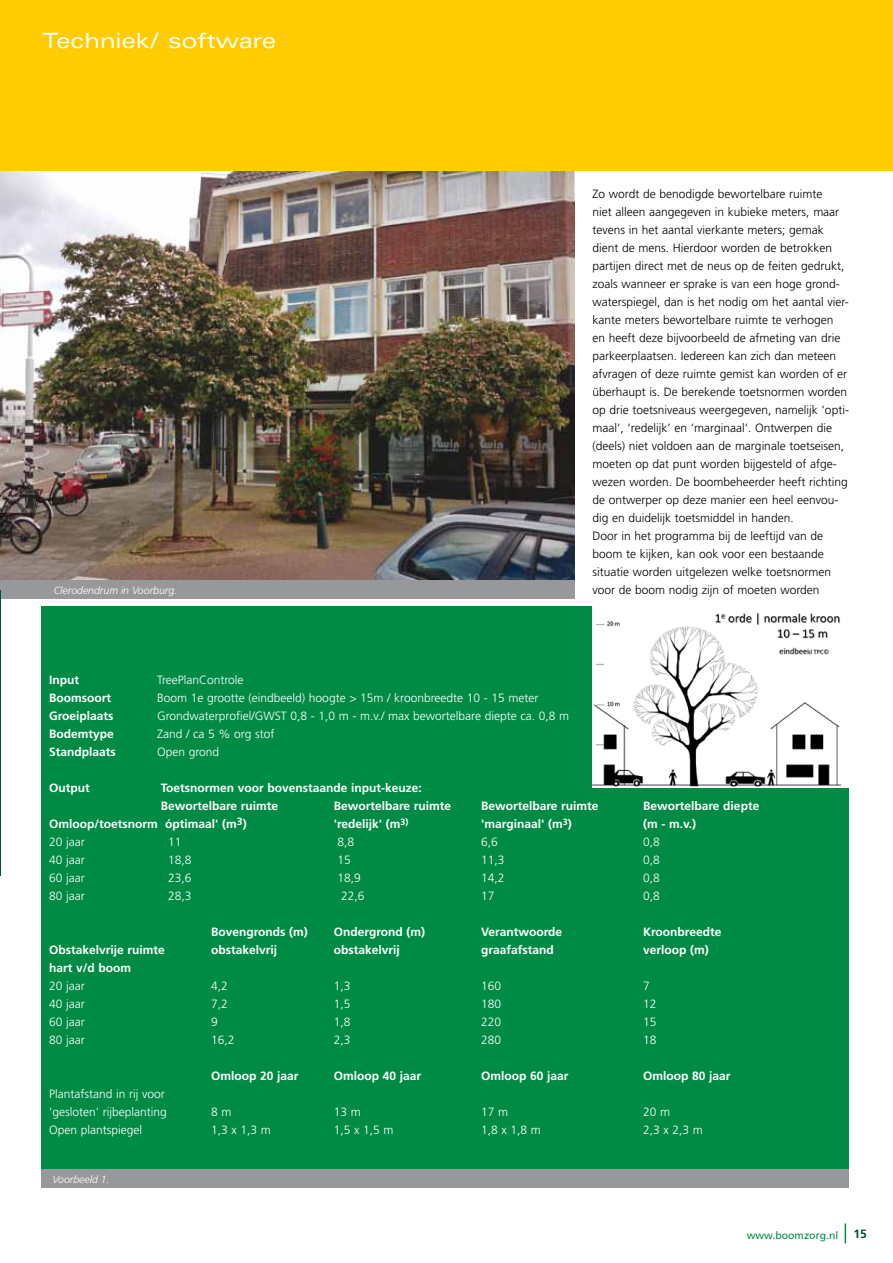
<style>
.page{position:relative;width:893px;height:1263px;background:#fff}
.page>*{position:absolute;margin:0;border:0;box-sizing:border-box;transform-origin:0 0}
.t1{font:expanded 21px "Univers";color:#fff}
.t2{font:300 12px/18px "Frutiger";color:#000}
.t3{font:300 12px/18px "Frutiger";color:#fff}
.t4{font:700 12px/18px "Frutiger";color:#fff}
.t5{font:700 12px "Frutiger";color:#00523c}
.t6{font:italic 300 10.5px "Frutiger";color:#fff}
.t7{font:10.5px "Frutiger";color:#008b45}
</style>
<div class="page">
<svg style="left:845px;top:1223px;width:1px;height:20px"></svg>
<img style="left:0;top:170px;width:1px;height:421px">
<img style="left:1px;top:170px;width:574px;height:410px">
<div style="left:41px;top:606px;width:808px;height:571px;background:#008b45"></div>
<img style="left:593px;top:606px;width:256px;height:181px">
<div style="left:41px;top:1169px;width:808px;height:19px;background:#97989a"></div>
<div style="left:1px;top:580px;width:574px;height:19px;background:#97989a"></div>
<hr style="left:0;top:591px;width:1px;height:285px;background:#00523c">
<div style="left:0;top:0;width:893px;height:170px;background:#fecc00"></div>
<h1 class="t1" style="left:43px;top:28px;width:235px">Techniek/ software</h1>
<p class="t6" style="left:54px;top:585px;width:125px">Clerodendrum in Voorburg.</p>
<p class="t2" style="left:593px;top:185px;width:258px">Zo wordt de benodigde bewortelbare ruimte<br>niet alleen aangegeven in kubieke meters, maar tevens in het aantal vierkante meters; gemak dient de mens. Hierdoor worden de betrokken partijen direct met de neus op de feiten gedrukt, zoals wanneer er sprake is van een hoge grond&shy;waterspiegel, dan is het nodig om het aantal vier&shy;kante meters bewortelbare ruimte te verhogen en heeft deze bijvoorbeeld de afmeting van drie parkeerplaatsen. Iedereen kan zich dan meteen afvragen of deze ruimte gemist kan worden of er überhaupt is. De berekende toetsnormen worden op drie toetsniveaus weergegeven, namelijk ‘opti&shy;maal’, ‘redelijk’ en ‘marginaal’. Ontwerpen die (deels) niet voldoen aan de marginale toetseisen, moeten op dat punt worden bijgesteld of afge&shy;wezen worden. De boombeheerder heeft richting de ontwerper op deze manier een heel eenvou&shy;dig en duidelijk toetsmiddel in handen.<br>Door in het programma bij de leeftijd van de boom te kijken, kan ook voor een bestaande situatie worden uitgelezen welke toetsnormen voor de boom nodig zijn of moeten worden</p>
<p class="t4" style="left:49px;top:671px;width:31px">Input</p>
<p class="t3" style="left:157px;top:671px;width:88px">TreePlanControle</p>
<p class="t4" style="left:49px;top:689px;width:63px">Boomsoort</p>
<p class="t3" style="left:157px;top:689px;width:383px">Boom 1e grootte (eindbeeld) hoogte &gt; 15m / kroonbreedte 10 - 15 meter</p>
<p class="t4" style="left:49px;top:707px;width:66px">Groeiplaats</p>
<p class="t3" style="left:157px;top:707px;width:413px">Grondwaterprofiel/GWST 0,8 - 1,0 m - m.v./ max bewortelbare diepte ca. 0,8 m</p>
<p class="t4" style="left:49px;top:725px;width:66px">Bodemtype</p>
<p class="t3" style="left:157px;top:725px;width:119px">Zand / ca 5 % org stof</p>
<p class="t4" style="left:49px;top:743px;width:68px">Standplaats</p>
<p class="t3" style="left:157px;top:743px;width:64px">Open grond</p>
<p class="t4" style="left:49px;top:779px;width:42px">Output</p>
<p class="t4" style="left:161px;top:779px;width:263px">Toetsnormen voor bovenstaande input-keuze:<br>Bewortelbare ruimte</p>
<p class="t4" style="left:334px;top:797px;width:119px">Bewortelbare ruimte</p>
<p class="t4" style="left:481px;top:797px;width:119px">Bewortelbare ruimte</p>
<p class="t4" style="left:643px;top:797px;width:118px">Bewortelbare diepte</p>
<p class="t4" style="left:49px;top:815px;width:199px">Omloop/toetsnorm óptimaal' (m<sup>3</sup>)</p>
<p class="t4" style="left:334px;top:815px;width:76px">'redelijk' (m<sup>3)</sup></p>
<p class="t4" style="left:481px;top:815px;width:92px">'marginaal' (m<sup>3</sup>)</p>
<p class="t4" style="left:643px;top:815px;width:55px">(m - m.v.)</p>
<p class="t3" style="left:49px;top:833px;width:37px">20 jaar</p>
<p class="t3" style="left:168px;top:833px;width:15px">11</p>
<p class="t3" style="left:337px;top:833px;width:18px">8,8</p>
<p class="t3" style="left:481px;top:833px;width:18px">6,6</p>
<p class="t3" style="left:643px;top:833px;width:18px">0,8</p>
<p class="t3" style="left:49px;top:851px;width:37px">40 jaar</p>
<p class="t3" style="left:168px;top:851px;width:25px">18,8</p>
<p class="t3" style="left:337px;top:851px;width:15px">15</p>
<p class="t3" style="left:481px;top:851px;width:25px">11,3</p>
<p class="t3" style="left:643px;top:851px;width:18px">0,8</p>
<p class="t3" style="left:49px;top:869px;width:37px">60 jaar</p>
<p class="t3" style="left:168px;top:869px;width:25px">23,6</p>
<p class="t3" style="left:337px;top:869px;width:25px">18,9</p>
<p class="t3" style="left:481px;top:869px;width:25px">14,2</p>
<p class="t3" style="left:643px;top:869px;width:18px">0,8</p>
<p class="t3" style="left:49px;top:887px;width:37px">80 jaar</p>
<p class="t3" style="left:168px;top:887px;width:25px">28,3</p>
<p class="t3" style="left:341px;top:887px;width:25px">22,6</p>
<p class="t3" style="left:481px;top:887px;width:15px">17</p>
<p class="t3" style="left:643px;top:887px;width:18px">0,8</p>
<p class="t4" style="left:211px;top:923px;width:98px">Bovengronds (m)</p>
<p class="t4" style="left:334px;top:923px;width:93px">Ondergrond (m)</p>
<p class="t4" style="left:481px;top:923px;width:83px">Verantwoorde</p>
<p class="t4" style="left:643px;top:923px;width:80px">Kroonbreedte</p>
<p class="t4" style="left:49px;top:941px;width:117px">Obstakelvrije ruimte</p>
<p class="t4" style="left:211px;top:941px;width:68px">obstakelvrij</p>
<p class="t4" style="left:334px;top:941px;width:68px">obstakelvrij</p>
<p class="t4" style="left:481px;top:941px;width:74px">graafafstand</p>
<p class="t4" style="left:643px;top:941px;width:67px">verloop (m)</p>
<p class="t4" style="left:49px;top:959px;width:84px">hart v/d boom</p>
<p class="t3" style="left:49px;top:977px;width:37px">20 jaar</p>
<p class="t3" style="left:211px;top:977px;width:18px">4,2</p>
<p class="t3" style="left:334px;top:977px;width:18px">1,3</p>
<p class="t3" style="left:481px;top:977px;width:22px">160</p>
<p class="t3" style="left:643px;top:977px;width:8px">7</p>
<p class="t3" style="left:49px;top:995px;width:37px">40 jaar</p>
<p class="t3" style="left:211px;top:995px;width:18px">7,2</p>
<p class="t3" style="left:334px;top:995px;width:18px">1,5</p>
<p class="t3" style="left:481px;top:995px;width:22px">180</p>
<p class="t3" style="left:643px;top:995px;width:15px">12</p>
<p class="t3" style="left:49px;top:1013px;width:37px">60 jaar</p>
<p class="t3" style="left:211px;top:1013px;width:8px">9</p>
<p class="t3" style="left:334px;top:1013px;width:18px">1,8</p>
<p class="t3" style="left:481px;top:1013px;width:22px">220</p>
<p class="t3" style="left:643px;top:1013px;width:15px">15</p>
<p class="t3" style="left:49px;top:1031px;width:37px">80 jaar</p>
<p class="t3" style="left:211px;top:1031px;width:25px">16,2</p>
<p class="t3" style="left:334px;top:1031px;width:18px">2,3</p>
<p class="t3" style="left:481px;top:1031px;width:22px">280</p>
<p class="t3" style="left:643px;top:1031px;width:15px">18</p>
<p class="t4" style="left:211px;top:1067px;width:89px">Omloop 20 jaar</p>
<p class="t4" style="left:334px;top:1067px;width:89px">Omloop 40 jaar</p>
<p class="t4" style="left:481px;top:1067px;width:89px">Omloop 60 jaar</p>
<p class="t4" style="left:643px;top:1067px;width:89px">Omloop 80 jaar</p>
<p class="t3" style="left:49px;top:1085px;width:119px">Plantafstand in rij voor 'gesloten' rijbeplanting</p>
<p class="t3" style="left:211px;top:1103px;width:22px">8 m</p>
<p class="t3" style="left:334px;top:1103px;width:29px">13 m</p>
<p class="t3" style="left:481px;top:1103px;width:29px">17 m</p>
<p class="t3" style="left:643px;top:1103px;width:29px">20 m</p>
<p class="t3" style="left:49px;top:1121px;width:95px">Open plantspiegel</p>
<p class="t3" style="left:211px;top:1121px;width:61px">1,3 x 1,3 m</p>
<p class="t3" style="left:334px;top:1121px;width:61px">1,5 x 1,5 m</p>
<p class="t3" style="left:481px;top:1121px;width:61px">1,8 x 1,8 m</p>
<p class="t3" style="left:643px;top:1121px;width:61px">2,3 x 2,3 m</p>
<p class="t6" style="left:52px;top:1173px;width:59px">Voorbeeld 1.</p>
<p class="t7" style="left:747px;top:1229px;width:93px">www.boomzorg.nl</p>
<p class="t5" style="left:853px;top:1227px;width:15px">15</p>
</div>
